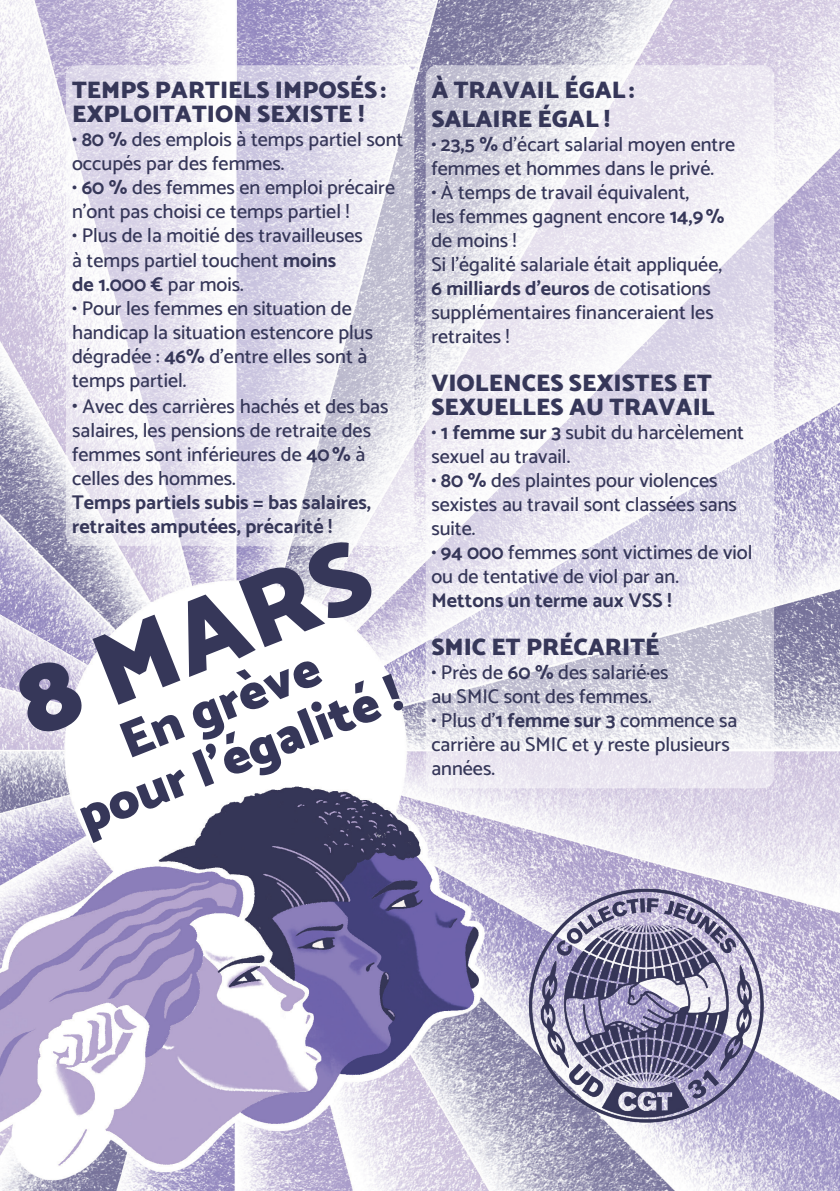
<style>
.page{position:relative;width:840px;height:1191px;background:#fff}
.page>*{position:absolute;margin:0;border:0;box-sizing:border-box;transform-origin:0 0}
.t1{font:900 104px "Catamaran";color:#363759}
.t2{font:900 52px/54px "Catamaran";color:#363759;text-align:center}
.t3{font:900 24px/24px "Catamaran";color:#363759}
.t4{font:500 20px/24px "Catamaran";color:#363759}
.t5{font:700 20px/24px "Catamaran";color:#363759}
.s1{font-weight:700}
.s2{font-size:22px}
</style>
<div class="page">
<img style="left:0;top:0;width:839px;height:1191px">
<svg style="left:66px;top:65px;width:348px;height:481px"></svg>
<svg style="left:425px;top:65px;width:348px;height:723px"></svg>
<img style="left:510px;top:873px;width:263px;height:263px">
<p class="t3" style="left:72px;top:78px;width:315px">TEMPS PARTIELS IMPOSÉS:<br>EXPLOITATION SEXISTE !</p>
<p class="t4" style="left:72px;top:127px;width:332px">• <span class="s1">80 %</span> des emplois à temps partiel sont occupés par des femmes.</p>
<p class="t4" style="left:72px;top:175px;width:324px">• <span class="s1">60 %</span> des femmes en emploi précaire n’ont pas choisi ce temps partiel !</p>
<p class="t4" style="left:72px;top:223px;width:292px">• Plus de la moitié des travailleuses à temps partiel touchent <span class="s1">moins de 1.000 €</span> par mois.</p>
<p class="t4" style="left:72px;top:295px;width:302px">• Pour les femmes en situation de handicap la situation estencore plus dégradée : <span class="s1">46%</span> d’entre elles sont à temps partiel.</p>
<p class="t4" style="left:72px;top:394px;width:318px"><span class="s2">•</span> Avec des carrières hachés et des bas salaires, les pensions de retraite des femmes sont inférieures de <span class="s1">40%</span> à celles des hommes.</p>
<p class="t5" style="left:72px;top:490px;width:300px">Temps partiels subis = bas salaires, retraites amputées, précarité !</p>
<h1 class="t1" style="left:-8px;top:633px;width:372px;rotate:-22deg">8 MARS</h1>
<h2 class="t2" style="left:50px;top:739px;width:344px;rotate:-21deg">En grève<br>pour l’égalité !</h2>
<p class="t3" style="left:431px;top:75px;width:204px;line-height:28.8px">À TRAVAIL ÉGAL:<br>SALAIRE ÉGAL !</p>
<p class="t4" style="left:431px;top:132px;width:305px">• <span class="s1">23,5 %</span> d’écart salarial moyen entre femmes et hommes dans le privé.</p>
<p class="t4" style="left:431px;top:180px;width:294px">• À temps de travail équivalent,<br>les femmes gagnent encore <span class="s1">14,9% </span>de moins !<br>Si l’égalité salariale était appliquée,<br><span class="s1">6 milliards d’euros</span> de cotisations supplémentaires financeraient les retraites !</p>
<p class="t3" style="left:431px;top:371px;width:285px">VIOLENCES SEXISTES ET<br>SEXUELLES AU TRAVAIL</p>
<p class="t4" style="left:431px;top:420px;width:314px">• <span class="s1">1 femme sur 3</span> subit du harcèlement sexuel au travail.</p>
<p class="t4" style="left:431px;top:468px;width:307px">• <span class="s1">80 %</span> des plaintes pour violences sexistes au travail sont classées sans suite.</p>
<p class="t4" style="left:431px;top:540px;width:322px">• <span class="s1">94 000</span> femmes sont victimes de viol ou de tentative de viol par an.</p>
<p class="t5" style="left:431px;top:588px;width:241px">Mettons un terme aux VSS !</p>
<p class="t3" style="left:431px;top:635px;width:229px">SMIC ET PRÉCARITÉ</p>
<p class="t4" style="left:431px;top:660px;width:238px">• Près de <span class="s1">60 %</span> des salarié·es au SMIC sont des femmes.</p>
<p class="t4" style="left:431px;top:708px;width:307px">• Plus d’<span class="s1">1 femme sur 3</span> commence sa carrière au SMIC et y reste plusieurs années.</p>
</div>
